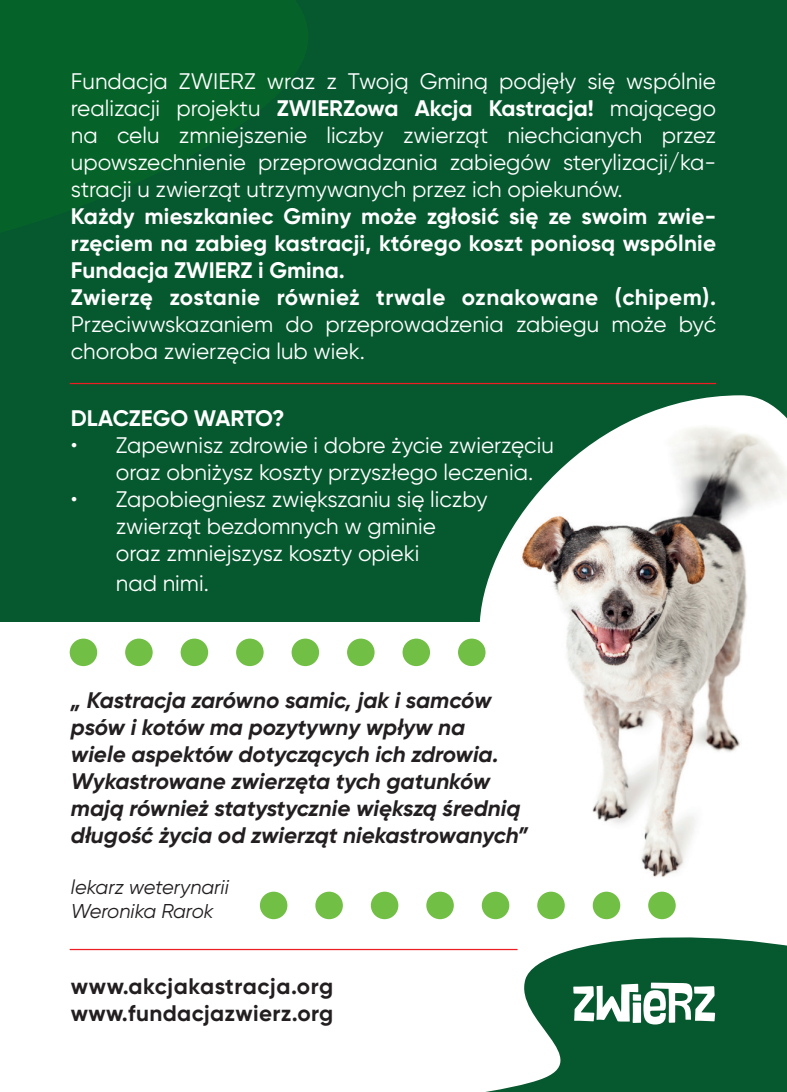
<style>
.page{position:relative;width:787px;height:1092px;background:#fff}
.page>*{position:absolute;margin:0;border:0;box-sizing:border-box;transform-origin:0 0}
.t1{font:22.5px/27px "Gilroy";color:#fff}
.t2{font:italic 700 22.5px/27px "Gilroy";letter-spacing:-.005em;color:#231f20}
.t3{font:700 22.5px/27px "Gilroy";letter-spacing:.005em;color:#fff}
.t4{font:700 22.5px/27px "Gilroy";letter-spacing:.015em;color:#231f20}
.t5{font:italic 20px/24px "Gilroy";color:#231f20}
.s1{font-weight:700}
</style>
<div class="page">
<div style="left:0;top:0;width:787px;height:621px;background:#06582f"></div>
<img style="left:475px;top:395px;width:312px;height:518px">
<svg style="left:354px;top:913px;width:433px;height:178px"></svg>
<svg style="left:573px;top:982px;width:142px;height:42px"></svg>
<div style="left:70px;top:638px;width:27px;height:28px;background:#71bf44;border-radius:50%"></div>
<div style="left:125px;top:638px;width:28px;height:28px;background:#71bf44;border-radius:50%"></div>
<div style="left:181px;top:638px;width:27px;height:28px;background:#71bf44;border-radius:50%"></div>
<div style="left:236px;top:638px;width:28px;height:28px;background:#71bf44;border-radius:50%"></div>
<div style="left:291px;top:638px;width:28px;height:28px;background:#71bf44;border-radius:50%"></div>
<div style="left:347px;top:638px;width:27px;height:28px;background:#71bf44;border-radius:50%"></div>
<div style="left:402px;top:638px;width:28px;height:28px;background:#71bf44;border-radius:50%"></div>
<div style="left:458px;top:638px;width:27px;height:28px;background:#71bf44;border-radius:50%"></div>
<div style="left:260px;top:891px;width:27px;height:28px;background:#71bf44;border-radius:50%"></div>
<div style="left:315px;top:891px;width:28px;height:28px;background:#71bf44;border-radius:50%"></div>
<div style="left:371px;top:891px;width:27px;height:28px;background:#71bf44;border-radius:50%"></div>
<div style="left:426px;top:891px;width:28px;height:28px;background:#71bf44;border-radius:50%"></div>
<div style="left:482px;top:891px;width:27px;height:28px;background:#71bf44;border-radius:50%"></div>
<div style="left:537px;top:891px;width:28px;height:28px;background:#71bf44;border-radius:50%"></div>
<div style="left:592px;top:891px;width:28px;height:28px;background:#71bf44;border-radius:50%"></div>
<div style="left:648px;top:891px;width:27px;height:28px;background:#71bf44;border-radius:50%"></div>
<hr style="left:70px;top:948px;width:447px;height:2px;background:#ee1d23">
<hr style="left:70px;top:383px;width:646px;height:1px;background:#ee1d23">
<svg style="left:0;top:0;width:308px;height:232px;fill:#056329"></svg>
<p class="t1" style="left:71px;top:67px;width:646px;text-align:justify">Fundacja ZWIERZ wraz z Twoją Gminą podjęły się wspólnie realizacji projektu <span class="s1">ZWIERZowa Akcja Kastracja!</span> mającego na celu zmniejszenie liczby zwierząt niechcianych przez upowszechnienie przeprowadzania zabiegów sterylizacji/ka&shy;stracji u zwierząt utrzymywanych przez ich opiekunów.</p>
<p class="t3" style="left:71px;top:202px;width:646px">Każdy mieszkaniec Gminy może zgłosić się ze swoim zwie&shy;rzęciem na zabieg kastracji, którego koszt poniosą wspólnie Fundacja ZWIERZ i Gmina.<br>Zwierzę zostanie również trwale oznakowane (chipem).</p>
<p class="t1" style="left:71px;top:310px;width:646px">Przeciwwskazaniem do przeprowadzenia zabiegu może być choroba zwierzęcia lub wiek.</p>
<p class="t3" style="left:71px;top:404px;width:215px">DLACZEGO WARTO?</p>
<p class="t1" style="left:116px;top:431px;width:439px;text-indent:-45px">• Zapewnisz zdrowie i dobre życie zwierzęciu oraz obniżysz koszty przyszłego leczenia.</p>
<p class="t1" style="left:116px;top:485px;width:373px;text-indent:-45px">• Zapobiegniesz zwiększaniu się liczby zwierząt bezdomnych w gminie<br>oraz zmniejszysz koszty opieki</p>
<p class="t1" style="left:116px;top:569px;width:94px">nad nimi.</p>
<p class="t2" style="left:71px;top:686px;width:458px">„ Kastracja zarówno samic, jak i samców psów i kotów ma pozytywny wpływ na<br>wiele aspektów dotyczących ich zdrowia.<br>Wykastrowane zwierzęta tych gatunków mają również statystycznie większą średnią długość życia od zwierząt niekastrowanych”</p>
<p class="t5" style="left:71px;top:874px;width:159px">lekarz weterynarii<br>Weronika Rarok</p>
<p class="t4" style="left:71px;top:972px;width:264px">www.akcjakastracja.org www.fundacjazwierz.org</p>
</div>
